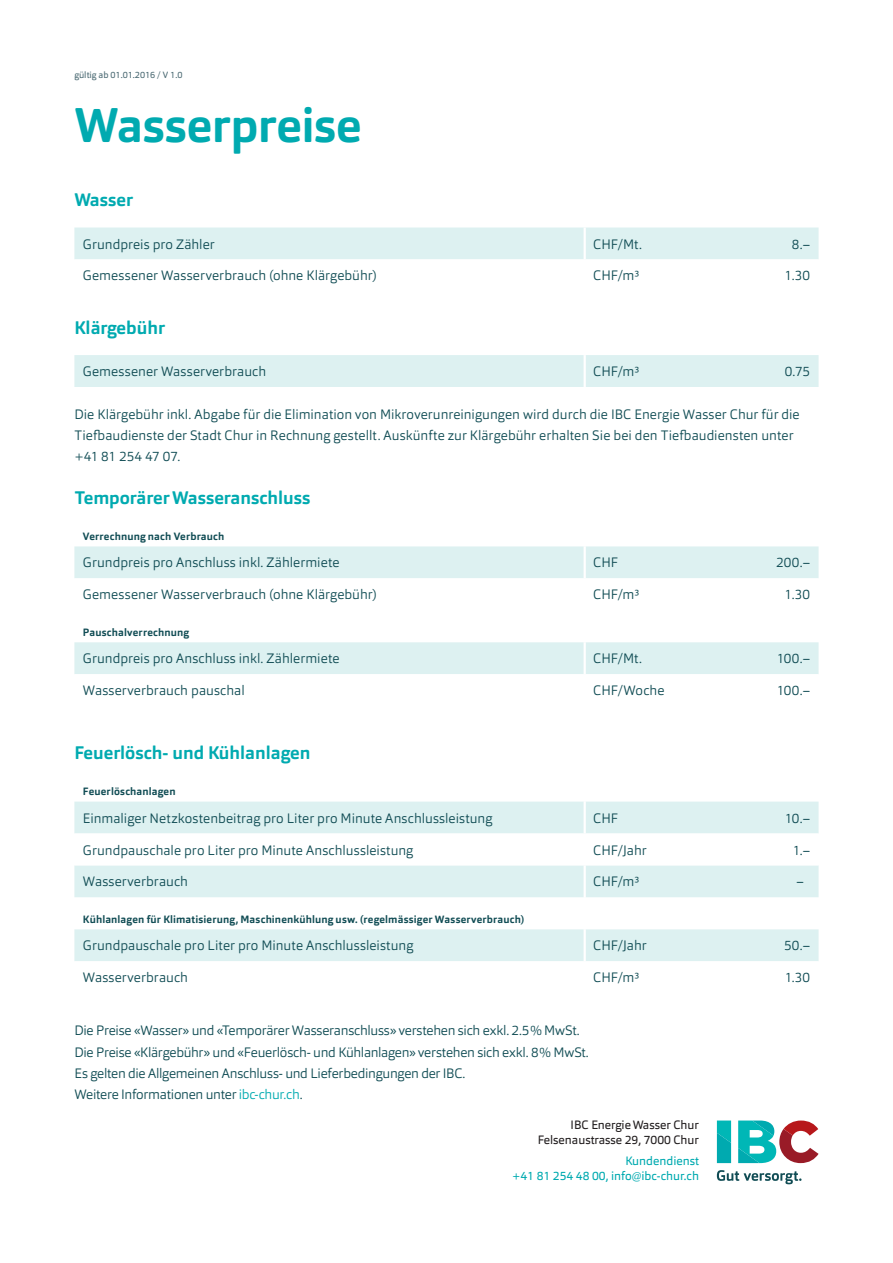
<style>
.page{position:relative;width:893px;height:1263px;background:#fff}
.page>*{position:absolute;margin:0;border:0;box-sizing:border-box;transform-origin:0 0}
.t1{font:700 48px "Orgon";letter-spacing:-.01em;color:#00aab0}
.t2{font:700 18px "Orgon";color:#00aab0}
.t3{font:300 13.5px/21.3px "Orgon";letter-spacing:.005em;color:#104c54}
.t4{font:300 13.5px/21.3px "Orgon";letter-spacing:-.02em;color:#104c54}
.t5{font:12px/15px "Orgon";color:#231f20;text-align:right}
.t6{font:12px/15px "Orgon";color:#00aab0;text-align:right}
.t7{font:700 10.5px "Orgon";letter-spacing:.015em;color:#104c54}
.t8{font:9px "Orgon";color:#4a6972}
.s1{color:#00aab0}
</style>
<div class="page">
<div style="left:74px;top:227px;width:745px;height:32px;background:#ddf1f1"></div>
<hr style="left:584px;top:227px;width:2px;height:32px;background:#fff">
<div style="left:74px;top:546px;width:745px;height:32px;background:#ddf1f1"></div>
<div style="left:74px;top:642px;width:745px;height:32px;background:#ddf1f1"></div>
<hr style="left:584px;top:546px;width:2px;height:32px;background:#fff">
<hr style="left:584px;top:642px;width:2px;height:32px;background:#fff">
<div style="left:74px;top:801px;width:745px;height:32px;background:#ddf1f1"></div>
<svg style="left:74px;top:865px;width:745px;height:96px;fill:#ddf1f1"></svg>
<hr style="left:584px;top:801px;width:2px;height:32px;background:#fff">
<hr style="left:584px;top:865px;width:2px;height:32px;background:#fff">
<hr style="left:584px;top:897px;width:2px;height:32px;background:#fff">
<hr style="left:584px;top:929px;width:2px;height:32px;background:#fff">
<div style="left:74px;top:355px;width:745px;height:32px;background:#ddf1f1"></div>
<hr style="left:584px;top:355px;width:2px;height:32px;background:#fff">
<svg style="left:717px;top:1120px;width:14px;height:43px"></svg>
<svg style="left:738px;top:1120px;width:81px;height:43px"></svg>
<svg style="left:717px;top:1170px;width:84px;height:14px"></svg>
<p class="t8" style="left:74px;top:69px;width:110px">gültig ab 01.01.2016 / V 1.0</p>
<h1 class="t1" style="left:74px;top:95px;width:289px">Wasserpreise</h1>
<h2 class="t2" style="left:74px;top:188px;width:60px">Wasser</h2>
<p class="t3" style="left:83px;top:233px;width:133px">Grundpreis pro Zähler</p>
<p class="t3" style="left:593px;top:233px;width:50px">CHF/Mt.</p>
<p class="t3" style="left:792px;top:233px;width:20px">8.–</p>
<p class="t3" style="left:83px;top:265px;width:295px">Gemessener Wasserverbrauch (ohne Klärgebühr)</p>
<p class="t3" style="left:593px;top:265px;width:48px">CHF/m3</p>
<p class="t3" style="left:785px;top:265px;width:27px">1.30</p>
<h2 class="t2" style="left:74px;top:316px;width:92px">Klärgebühr</h2>
<p class="t3" style="left:83px;top:361px;width:185px">Gemessener Wasserverbrauch</p>
<p class="t3" style="left:593px;top:361px;width:48px">CHF/m3</p>
<p class="t3" style="left:785px;top:361px;width:27px">0.75</p>
<p class="t3" style="left:74px;top:403px;width:727px">Die Klärgebühr inkl. Abgabe für die Elimination von Mikroverunreinigungen wird durch die IBC Energie Wasser Chur für die<br>Tiefbaudienste der Stadt Chur in Rechnung gestellt. Auskünfte zur Klärgebühr erhalten Sie bei den Tiefbaudiensten unter +41 81 254 47 07.</p>
<h2 class="t2" style="left:74px;top:486px;width:238px">Temporärer Wasseranschluss</h2>
<p class="t7" style="left:83px;top:530px;width:143px">Verrechnung nach Verbrauch</p>
<p class="t3" style="left:83px;top:552px;width:258px">Grundpreis pro Anschluss inkl. Zählermiete</p>
<p class="t3" style="left:593px;top:552px;width:26px">CHF</p>
<p class="t3" style="left:776px;top:552px;width:35px">200.–</p>
<p class="t3" style="left:83px;top:584px;width:295px">Gemessener Wasserverbrauch (ohne Klärgebühr)</p>
<p class="t3" style="left:593px;top:584px;width:48px">CHF/m3</p>
<p class="t3" style="left:785px;top:584px;width:27px">1.30</p>
<p class="t7" style="left:83px;top:625px;width:108px">Pauschalverrechnung</p>
<p class="t3" style="left:83px;top:648px;width:258px">Grundpreis pro Anschluss inkl. Zählermiete</p>
<p class="t3" style="left:593px;top:648px;width:50px">CHF/Mt.</p>
<p class="t3" style="left:777px;top:648px;width:35px">100.–</p>
<p class="t3" style="left:83px;top:680px;width:163px">Wasserverbrauch pauschal</p>
<p class="t3" style="left:593px;top:680px;width:73px">CHF/Woche</p>
<p class="t3" style="left:777px;top:680px;width:35px">100.–</p>
<h2 class="t2" style="left:74px;top:741px;width:238px">Feuerlösch- und Kühlanlagen</h2>
<p class="t7" style="left:83px;top:785px;width:94px">Feuerlöschanlagen</p>
<p class="t3" style="left:83px;top:807px;width:411px">Einmaliger Netzkostenbeitrag pro Liter pro Minute Anschlussleistung</p>
<p class="t3" style="left:593px;top:807px;width:26px">CHF</p>
<p class="t3" style="left:785px;top:807px;width:27px">10.–</p>
<p class="t3" style="left:83px;top:839px;width:332px">Grundpauschale pro Liter pro Minute Anschlussleistung</p>
<p class="t3" style="left:593px;top:839px;width:55px">CHF/Jahr</p>
<p class="t3" style="left:793px;top:839px;width:19px">1.–</p>
<p class="t3" style="left:83px;top:871px;width:107px">Wasserverbrauch</p>
<p class="t3" style="left:593px;top:871px;width:48px">CHF/m3</p>
<p class="t3" style="left:796px;top:871px;width:9px">–</p>
<p class="t7" style="left:83px;top:912px;width:443px">Kühlanlagen für Klimatisierung, Maschinenkühlung usw. (regelmässiger Wasserverbrauch)</p>
<p class="t3" style="left:83px;top:935px;width:332px">Grundpauschale pro Liter pro Minute Anschlussleistung</p>
<p class="t3" style="left:593px;top:935px;width:55px">CHF/Jahr</p>
<p class="t3" style="left:784px;top:935px;width:27px">50.–</p>
<p class="t3" style="left:83px;top:967px;width:107px">Wasserverbrauch</p>
<p class="t3" style="left:593px;top:967px;width:48px">CHF/m3</p>
<p class="t3" style="left:785px;top:967px;width:27px">1.30</p>
<p class="t4" style="left:74px;top:1020px;width:516px">Die Preise «Wasser» und «Temporärer Wasseranschluss» verstehen sich exkl. 2.5% MwSt.<br>Die Preise «Klärgebühr» und «Feuerlösch- und Kühlanlagen» verstehen sich exkl. 8% MwSt.<br>Es gelten die Allgemeinen Anschluss- und Lieferbedingungen der IBC.<br>Weitere Informationen unter <span class="s1">ibc-chur.ch</span>.</p>
<p class="t5" style="left:538px;top:1117px;width:163px">IBC Energie Wasser Chur<br>Felsenaustrasse 29, 7000 Chur</p>
<p class="t6" style="left:512px;top:1153px;width:189px">Kundendienst<br>+41 81 254 48 00, info@ibc-chur.ch</p>
</div>
